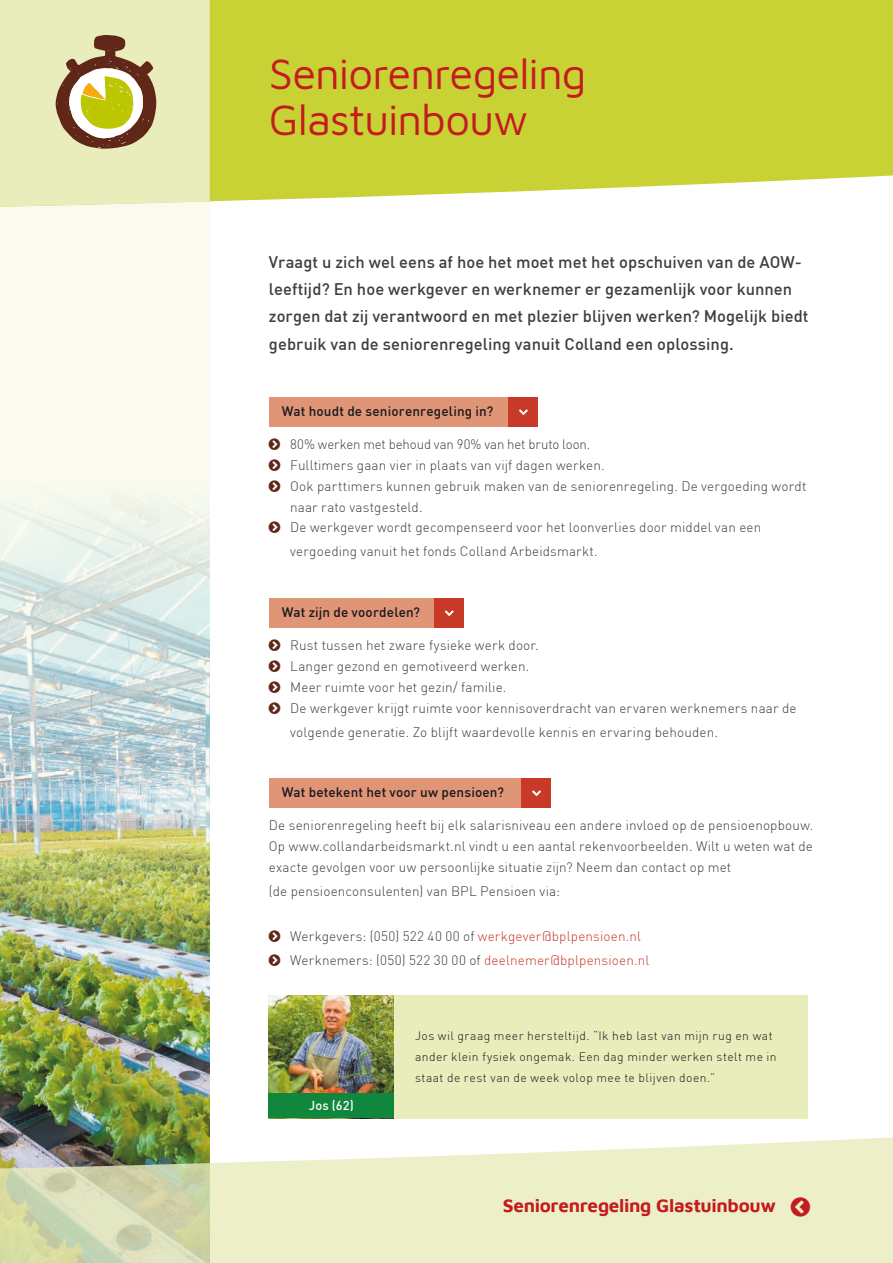
<style>
.page{position:relative;width:893px;height:1263px;background:#fff}
.page>*{position:absolute;margin:0;border:0;box-sizing:border-box;transform-origin:0 0}
.t1{font:43.5px/46.5px "Maven Pro";letter-spacing:-.02em;color:#c31b1e}
.t2{font:700 18.9px "Maven Pro";letter-spacing:-.015em;color:#c31b1e}
.t3{font:500 16.5px/27px "DIN Pro";letter-spacing:.005em;color:#3e3e40}
.t4{font:300 13.5px/21px "DIN Pro";letter-spacing:.01em;color:#3e3e40}
.t5{font:500 13.5px "DIN Pro";letter-spacing:.01em;color:#1a181c}
.t6{font:500 12.75px "DIN Pro";color:#fff}
.t7{font:300 12px/21px "DIN Pro";letter-spacing:.035em;color:#1a181c}
.s1{color:#c93928}
</style>
<div class="page">
<div style="left:0;top:0;width:210px;height:1263px;background:#fafbee"></div>
<img style="left:0;top:501px;width:210px;height:636px">
<svg style="left:0;top:1137px;width:893px;height:126px;background:#e2e5c2"></svg>
<div style="left:210px;top:0;width:683px;height:202px;background:#c9d234"></div>
<div style="left:269px;top:397px;width:239px;height:30px;background:#e09577"></div>
<div style="left:508px;top:397px;width:30px;height:30px;background:#c93928"></div>
<svg style="left:519px;top:409px;width:9px;height:6px"></svg>
<div style="left:269px;top:598px;width:165px;height:30px;background:#e09577"></div>
<div style="left:434px;top:598px;width:30px;height:30px;background:#c93928"></div>
<svg style="left:445px;top:610px;width:9px;height:6px"></svg>
<div style="left:269px;top:778px;width:252px;height:30px;background:#e09577"></div>
<div style="left:521px;top:778px;width:30px;height:30px;background:#c93928"></div>
<svg style="left:532px;top:790px;width:9px;height:6px"></svg>
<svg style="left:0;top:0;width:210px;height:207px;background:#dbd9a7"></svg>
<div style="left:385px;top:995px;width:423px;height:123px;background:#e9ecbb"></div>
<img style="left:269px;top:995px;width:125px;height:98px">
<div style="left:269px;top:1093px;width:125px;height:25px;background:#10873c"></div>
<svg style="left:791px;top:1197px;width:19px;height:19px"></svg>
<h1 class="t1" style="left:269px;top:48px;width:319px">Seniorenregeling<br>Glastuinbouw</h1>
<p class="t3" style="left:269px;top:248px;width:541px">Vraagt u zich wel eens af hoe het moet met het opschuiven van de AOW&shy;leeftijd? En hoe werkgever en werknemer er gezamenlijk voor kunnen zorgen dat zij verantwoord en met plezier blijven werken? Mogelijk biedt</p>
<p class="t3" style="left:269px;top:330px;width:466px">gebruik van de seniorenregeling vanuit Colland een oplossing.</p>
<p class="t5" style="left:282px;top:402px;width:213px">Wat houdt de seniorenregeling in?</p>
<p class="t4" style="left:290px;top:434px;width:518px">80% werken met behoud van 90% van het bruto loon.<br>Fulltimers gaan vier in plaats van vijf dagen werken.<br>Ook parttimers kunnen gebruik maken van de seniorenregeling. De vergoeding wordt naar rato vastgesteld.</p>
<p class="t4" style="left:290px;top:515px;width:473px;line-height:24px">De werkgever wordt gecompenseerd voor het loonverlies door middel van een vergoeding vanuit het fonds Colland Arbeidsmarkt.</p>
<p class="t5" style="left:282px;top:603px;width:140px">Wat zijn de voordelen?</p>
<p class="t4" style="left:290px;top:635px;width:508px">Rust tussen het zware fysieke werk door.<br>Langer gezond en gemotiveerd werken.<br>Meer ruimte voor het gezin/ familie.<br>De werkgever krijgt ruimte voor kennisoverdracht van ervaren werknemers naar de</p>
<p class="t4" style="left:290px;top:722px;width:429px">volgende generatie. Zo blijft waardevolle kennis en ervaring behouden.</p>
<p class="t5" style="left:282px;top:783px;width:224px">Wat betekent het voor uw pensioen?</p>
<p class="t4" style="left:269px;top:815px;width:546px;text-align:justify">De seniorenregeling heeft bij elk salarisniveau een andere invloed op de pensioenopbouw.<br>Op www.collandarbeidsmarkt.nl vindt u een aantal rekenvoorbeelden. Wilt u weten wat de exacte gevolgen voor uw persoonlijke situatie zijn? Neem dan contact op met</p>
<p class="t4" style="left:269px;top:881px;width:293px">(de pensioenconsulenten) van BPL Pensioen via:</p>
<p class="t4" style="left:290px;top:924px;width:361px;line-height:24px">Werkgevers: (050) 522 40 00 of <span class="s1">werkgever@bplpensioen.nl<br></span>Werknemers: (050) 522 30 00 of <span class="s1">deelnemer@bplpensioen.nl</span></p>
<p class="t6" style="left:309px;top:1097px;width:47px">Jos (62)</p>
<p class="t7" style="left:415px;top:1025px;width:363px">Jos wil graag meer hersteltijd. “Ik heb last van mijn rug en wat ander klein fysiek ongemak. Een dag minder werken stelt me in staat de rest van de week volop mee te blijven doen.”</p>
<h2 class="t2" style="left:503px;top:1192px;width:275px">Seniorenregeling Glastuinbouw</h2>
</div>
